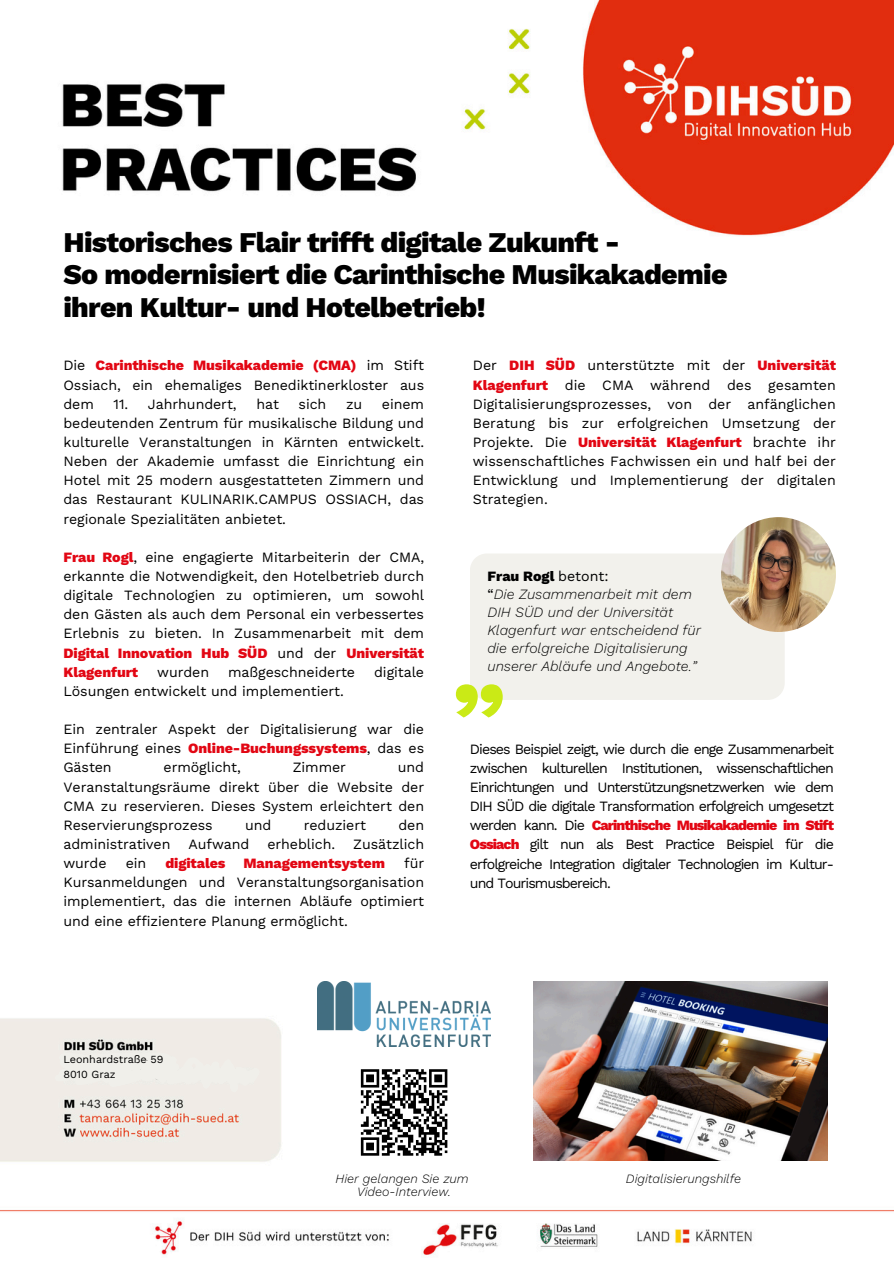
<style>
.page{position:relative;width:894px;height:1264px;background:#fff}
.page>*{position:absolute;margin:0;border:0;box-sizing:border-box;transform-origin:0 0}
.t1{font:800 94.2px "Work Sans";color:#caea16}
.t2{font:800 28.5px/32.7px "Work Sans";letter-spacing:-.025em;color:#000}
.t3{font:14.25px/19.2px "Work Sans";letter-spacing:-.005em;color:#000;text-align:justify}
.t4{font:italic 300 14.25px/18px "Work Sans";color:#000}
.t5{font:800 14.25px "Work Sans";letter-spacing:-.005em;color:#e20613}
.t6{font:italic 300 12.75px/13.8px "Work Sans";color:#000;text-align:center}
.t7{font:10.8px "Work Sans";color:#000}
.s1{font-weight:800;color:#e20613}
.s2{font-weight:800;font-style:normal}
.s3{font-weight:400;font-style:normal}
</style>
<div class="page">
<img style="left:0;top:0;width:893px;height:1255px">
<div style="left:470px;top:553px;width:314px;height:147px;background:#f2f1ec"></div>
<img style="left:720px;top:517px;width:115px;height:115px;border-radius:50%">
<img style="left:533px;top:981px;width:294px;height:179px">
<img style="left:317px;top:981px;width:173px;height:65px">
<div style="left:355px;top:1063px;width:97px;height:97px;background:#fff"></div>
<svg style="left:360px;top:1069px;width:88px;height:87px"></svg>
<div style="left:55px;top:1052px;width:124px;height:33px;background:#f0efea"></div>
<p class="t2" style="left:63px;top:225px;width:665px">Historisches Flair trifft digitale Zukunft -<br>So modernisiert die Carinthische Musikakademie ihren Kultur- und Hotelbetrieb!</p>
<h2 class="t3" style="left:63px;top:356px;width:362px">Die <span class="s1">Carinthische Musikakademie (CMA)</span> im Stift Ossiach, ein ehemaliges Benediktinerkloster aus dem</h2>
<h2 class="t3" style="left:113px;top:394px;width:125px">11. Jahrhundert,</h2>
<h2 class="t3" style="left:256px;top:394px;width:24px">hat</h2>
<h2 class="t3" style="left:298px;top:394px;width:29px">sich</h2>
<h2 class="t3" style="left:346px;top:394px;width:18px">zu</h2>
<h2 class="t3" style="left:63px;top:394px;width:362px;text-indent:318px">einem bedeutenden Zentrum für musikalische Bildung und kulturelle Veranstaltungen in Kärnten entwickelt.<br>Neben der Akademie umfasst die Einrichtung ein Hotel mit 25 modern ausgestatteten Zimmern und das Restaurant KULINARIK.CAMPUS OSSIACH, das regionale Spezialitäten anbietet.</h2>
<h2 class="t3" style="left:63px;top:547px;width:362px"><span class="s1">Frau Rogl</span>, eine engagierte Mitarbeiterin der CMA, erkannte die Notwendigkeit, den Hotelbetrieb durch digitale Technologien zu optimieren, um sowohl den Gästen als auch dem Personal ein verbessertes Erlebnis zu bieten. In Zusammenarbeit mit dem <span class="s1">Digital Innovation Hub SÜ D</span> und der <span class="s1">Universität Klagenfurt</span></h2>
<h2 class="t3" style="left:157px;top:662px;width:53px">wurden</h2>
<h2 class="t3" style="left:228px;top:662px;width:128px">maßgeschneiderte</h2>
<h2 class="t3" style="left:374px;top:662px;width:51px">digitale</h2>
<h2 class="t3" style="left:63px;top:681px;width:282px">Lösungen entwickelt und implementiert.</h2>
<h2 class="t3" style="left:63px;top:719px;width:362px">Ein zentraler Aspekt der Digitalisierung war die Einführung eines <span class="s1">Online-Buchungssystems</span>, das es Gästen</h2>
<h2 class="t3" style="left:63px;top:757px;width:362px;text-indent:334px">und Veranstaltungsräume direkt über die Website der CMA zu reservieren. Dieses System erleichtert den Reservierungsprozess</h2>
<h2 class="t3" style="left:163px;top:757px;width:79px">ermöglicht,</h2>
<h2 class="t3" style="left:292px;top:757px;width:55px">Zimmer</h2>
<h2 class="t3" style="left:245px;top:815px;width:28px">und</h2>
<h2 class="t3" style="left:304px;top:815px;width:64px">reduziert</h2>
<h2 class="t3" style="left:398px;top:815px;width:27px">den</h2>
<h2 class="t3" style="left:63px;top:834px;width:108px">administrativen</h2>
<h2 class="t3" style="left:188px;top:834px;width:62px">Aufwand</h2>
<h2 class="t3" style="left:267px;top:834px;width:69px">erheblich.</h2>
<h2 class="t3" style="left:353px;top:834px;width:72px">Zusätzlich</h2>
<h2 class="t3" style="left:63px;top:853px;width:45px">wurde</h2>
<h2 class="t3" style="left:126px;top:853px;width:22px">ein</h2>
<h2 class="t5" style="left:165px;top:854px;width:61px">digitales</h2>
<h2 class="t5" style="left:243px;top:854px;width:143px">Managementsystem</h2>
<h2 class="t3" style="left:63px;top:853px;width:362px;text-indent:340px">für Kursanmeldungen und Veranstaltungsorganisation implementiert, das die internen Abläufe optimiert und eine effizientere Planung ermöglicht.</h2>
<h2 class="t3" style="left:472px;top:356px;width:364px">Der <span class="s1">DIH SÜD</span> unterstützte mit der <span class="s1">Universität Klagenfurt</span> die CMA während des gesamten Digitalisierungsprozesses, von der anfänglichen Beratung bis zur erfolgreichen Umsetzung der Projekte. Die <span class="s1">Universität Klagenfurt</span> brachte ihr wissenschaftliches Fachwissen ein und half bei der Entwicklung und Implementierung der digitalen Strategien.</h2>
<p class="t4" style="left:487px;top:567px;width:215px"><span class="s2">Frau Rogl</span> <span class="s3">betont:<br>“</span>Die Zusammenarbeit mit dem<br>DIH SÜD und der Universität<br>Klagenfurt war entscheidend für die erfolgreiche Digitalisierung unserer Abläufe und Angebote.”</p>
<p class="t1" style="left:451px;top:661px;width:55px">”</p>
<h2 class="t3" style="left:470px;top:739px;width:365px">Dieses Beispiel zeigt, wie durch die enge Zusammenarbeit zwischen kulturellen Institutionen, wissenschaftlichen Einrichtungen und Unterstützungsnetzwerken wie dem DIH SÜD die digitale Transformation erfolgreich umgesetzt werden kann. Die <span class="s1">Carinthische Musikakademie im Stift Ossiach</span> gilt nun als Best Practice Beispiel für die erfolgreiche Integration digitaler Technologien im Kultur&shy;und Tourismusbereich.</h2>
<p class="t7" style="left:63px;top:1053px;width:102px">Leonhardstraße 59</p>
<p class="t7" style="left:63px;top:1067px;width:54px">8010 Graz</p>
<p class="t6" style="left:335px;top:1171px;width:135px">Hier gelangen Sie zum<br>Video-Interview.</p>
<h2 class="t6" style="left:625px;top:1171px;width:117px">Digitalisierungshilfe</h2>
</div>
